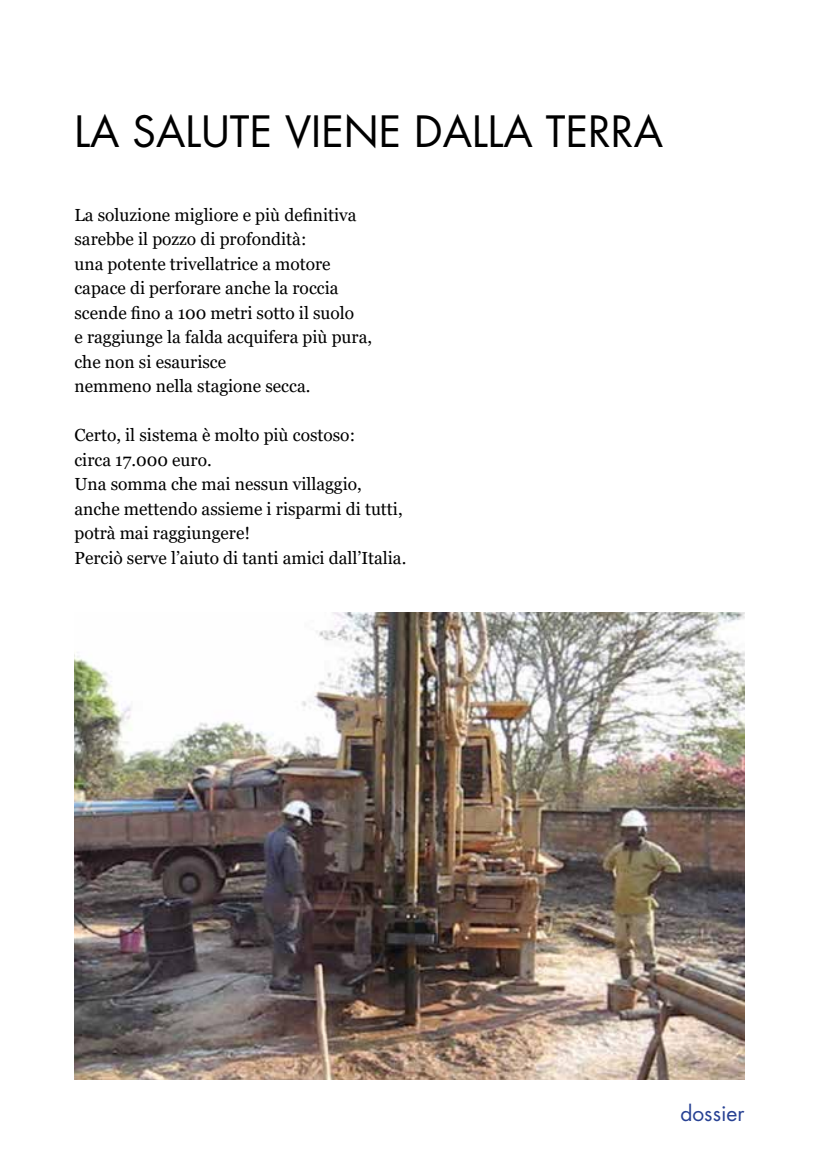
<style>
.page{position:relative;width:819px;height:1166px;background:#fff}
.page>*{position:absolute;margin:0;border:0;box-sizing:border-box;transform-origin:0 0}
.t1{font:42px "Futura";color:#000}
.t2{font:21px "Futura";color:#274193}
.t3{font:17.5px/24.5px "Georgia";color:#000}
</style>
<div class="page">
<img style="left:74px;top:613px;width:670px;height:466px">
<h1 class="t1" style="left:74px;top:105px;width:590px">LA SALUTE VIENE DALLA TERRA</h1>
<p class="t3" style="left:74px;top:203px;width:299px">La soluzione migliore e più definitiva sarebbe il pozzo di profondità:<br>una potente trivellatrice a motore capace di perforare anche la roccia scende fino a 100 metri sotto il suolo<br>e raggiunge la falda acquifera più pura, che non si esaurisce<br>nemmeno nella stagione secca.</p>
<p class="t3" style="left:74px;top:423px;width:333px">Certo, il sistema è molto più costoso:<br>circa 17.000 euro.<br>Una somma che mai nessun villaggio, anche mettendo assieme i risparmi di tutti, potrà mai raggiungere!<br>Perciò serve l’aiuto di tanti amici dall’Italia.</p>
<p class="t2" style="left:680px;top:1099px;width:66px">dossier</p>
</div>
